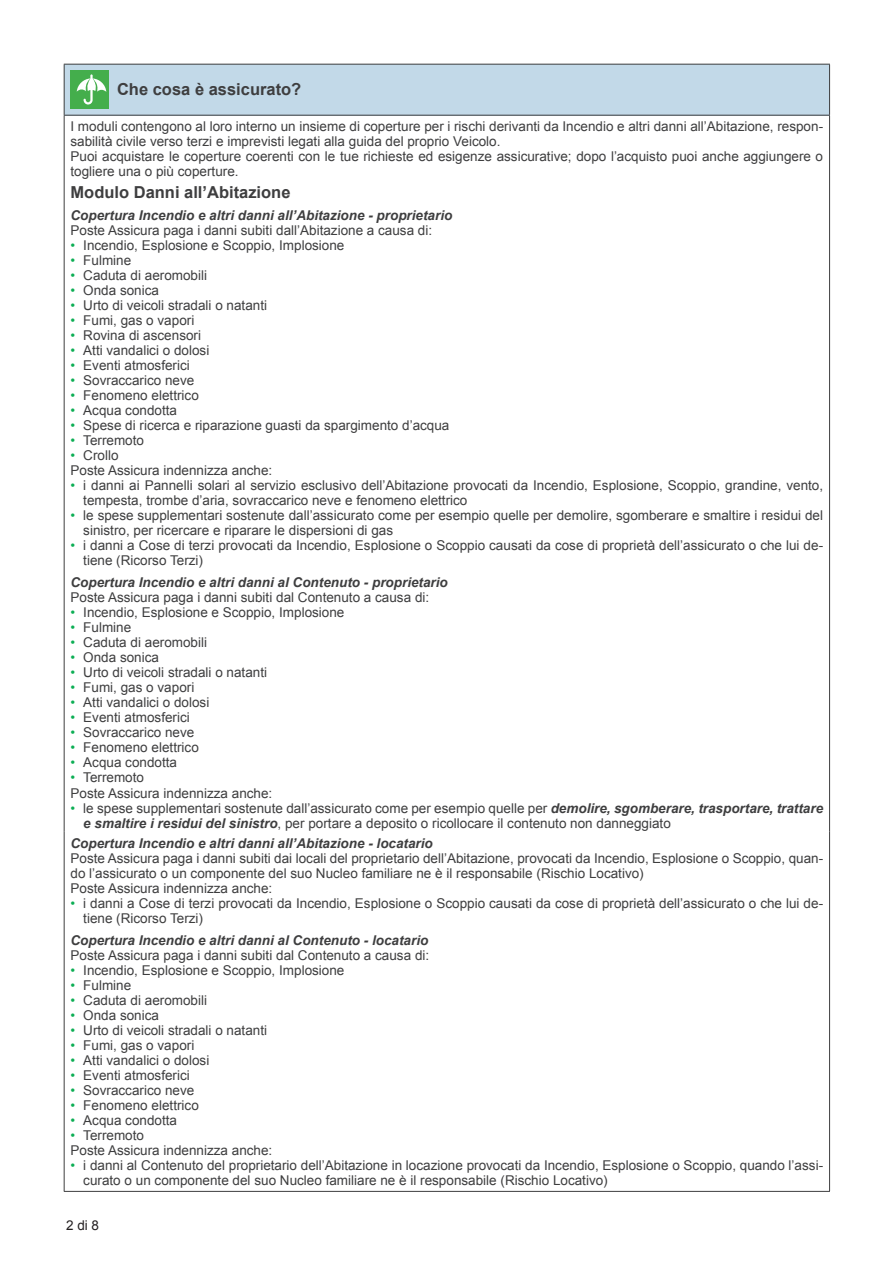
<style>
.page{position:relative;width:893px;height:1263px;background:#fff}
.page>*{position:absolute;margin:0;border:0;box-sizing:border-box;transform-origin:0 0}
.TITOLO_TESTO{font:700 16.5px "Arial";color:#3e3e3f}
.testo{font:13.5px/15px "Arial";color:#3e3e3f}
.titolo_corsivo{font:italic 700 13.5px "Arial";color:#3e3e3f}
.t1{font:13.5px "Arial";color:#231f20}
.s1{color:#0cae54}
.s2{font-weight:700;font-style:italic}
</style>
<div class="page">
<div style="left:64px;top:64px;width:766px;height:51px;background:#c2d9e8"></div>
<hr style="left:829px;top:65px;width:1px;height:50px;background:#3e3e3f">
<hr style="left:829px;top:116px;width:1px;height:716px;background:#3e3e3f">
<hr style="left:829px;top:832px;width:1px;height:359px;background:#3e3e3f">
<hr style="left:64px;top:1191px;width:766px;height:1px;background:#3e3e3f">
<hr style="left:64px;top:116px;width:1px;height:716px;background:#3e3e3f">
<hr style="left:64px;top:832px;width:1px;height:359px;background:#3e3e3f">
<hr style="left:64px;top:64px;width:766px;height:1px;background:#3e3e3f">
<hr style="left:64px;top:65px;width:1px;height:50px;background:#3e3e3f">
<hr style="left:64px;top:115px;width:766px;height:1px;background:#3e3e3f">
<div style="left:71px;top:71px;width:38px;height:38px;background:#44ae4c"></div>
<svg style="left:77px;top:74px;width:29px;height:31px"></svg>
<p class="TITOLO_TESTO" style="left:117px;top:79px;width:186px">Che cosa è assicurato?</p>
<p class="testo" style="left:71px;top:119px;width:754px">I moduli contengono al loro interno un insieme di coperture per i rischi derivanti da Incendio e altri danni all’Abitazione, respon&shy;sabilità civile verso terzi e imprevisti legati alla guida del proprio Veicolo.</p>
<p class="testo" style="left:71px;top:149px;width:754px">Puoi acquistare le coperture coerenti con le tue richieste ed esigenze assicurative; dopo l’acquisto puoi anche aggiungere o togliere una o più coperture.</p>
<p class="TITOLO_TESTO" style="left:71px;top:182px;width:222px">Modulo Danni all’Abitazione</p>
<p class="titolo_corsivo" style="left:71px;top:207px;width:383px">Copertura Incendio e altri danni all’Abitazione - proprietario</p>
<p class="testo" style="left:71px;top:223px;width:363px">Poste Assicura paga i danni subiti dall’Abitazione a causa di:</p>
<p class="testo" style="left:71px;top:238px;width:275px"><span class="s1">•</span> Incendio, Esplosione e Scoppio, Implosione</p>
<p class="testo" style="left:71px;top:253px;width:62px"><span class="s1">•</span> Fulmine</p>
<p class="testo" style="left:71px;top:268px;width:138px"><span class="s1">•</span> Caduta di aeromobili</p>
<p class="testo" style="left:71px;top:283px;width:90px"><span class="s1">•</span> Onda sonica</p>
<p class="testo" style="left:71px;top:298px;width:198px"><span class="s1">•</span> Urto di veicoli stradali o natanti</p>
<p class="testo" style="left:71px;top:313px;width:125px"><span class="s1">•</span> Fumi, gas o vapori</p>
<p class="testo" style="left:71px;top:328px;width:132px"><span class="s1">•</span> Rovina di ascensori</p>
<p class="testo" style="left:71px;top:343px;width:140px"><span class="s1">•</span> Atti vandalici o dolosi</p>
<p class="testo" style="left:71px;top:358px;width:121px"><span class="s1">•</span> Eventi atmosferici</p>
<p class="testo" style="left:71px;top:373px;width:125px"><span class="s1">•</span> Sovraccarico neve</p>
<p class="testo" style="left:71px;top:388px;width:130px"><span class="s1">•</span> Fenomeno elettrico</p>
<p class="testo" style="left:71px;top:403px;width:108px"><span class="s1">•</span> Acqua condotta</p>
<p class="testo" style="left:71px;top:418px;width:380px"><span class="s1">•</span> Spese di ricerca e riparazione guasti da spargimento d’acqua</p>
<p class="testo" style="left:71px;top:433px;width:75px"><span class="s1">•</span> Terremoto</p>
<p class="testo" style="left:71px;top:448px;width:50px"><span class="s1">•</span> Crollo</p>
<p class="testo" style="left:71px;top:463px;width:203px">Poste Assicura indennizza anche:</p>
<p class="testo" style="left:83px;top:478px;width:741px;text-indent:-13px"><span class="s1">•</span> i danni ai Pannelli solari al servizio esclusivo dell’Abitazione provocati da Incendio, Esplosione, Scoppio, grandine, vento, tempesta, trombe d’aria, sovraccarico neve e fenomeno elettrico</p>
<p class="testo" style="left:83px;top:508px;width:741px;text-indent:-13px"><span class="s1">•</span> le spese supplementari sostenute dall’assicurato come per esempio quelle per demolire, sgomberare e smaltire i residui del sinistro, per ricercare e riparare le dispersioni di gas</p>
<p class="testo" style="left:83px;top:538px;width:741px;text-indent:-13px"><span class="s1">•</span> i danni a Cose di terzi provocati da Incendio, Esplosione o Scoppio causati da cose di proprietà dell’assicurato o che lui de&shy;tiene (Ricorso Terzi)</p>
<p class="titolo_corsivo" style="left:71px;top:574px;width:379px">Copertura Incendio e altri danni al Contenuto - proprietario</p>
<p class="testo" style="left:71px;top:590px;width:360px">Poste Assicura paga i danni subiti dal Contenuto a causa di:</p>
<p class="testo" style="left:71px;top:605px;width:275px"><span class="s1">•</span> Incendio, Esplosione e Scoppio, Implosione</p>
<p class="testo" style="left:71px;top:620px;width:62px"><span class="s1">•</span> Fulmine</p>
<p class="testo" style="left:71px;top:635px;width:138px"><span class="s1">•</span> Caduta di aeromobili</p>
<p class="testo" style="left:71px;top:650px;width:90px"><span class="s1">•</span> Onda sonica</p>
<p class="testo" style="left:71px;top:665px;width:198px"><span class="s1">•</span> Urto di veicoli stradali o natanti</p>
<p class="testo" style="left:71px;top:680px;width:125px"><span class="s1">•</span> Fumi, gas o vapori</p>
<p class="testo" style="left:71px;top:695px;width:140px"><span class="s1">•</span> Atti vandalici o dolosi</p>
<p class="testo" style="left:71px;top:710px;width:121px"><span class="s1">•</span> Eventi atmosferici</p>
<p class="testo" style="left:71px;top:725px;width:125px"><span class="s1">•</span> Sovraccarico neve</p>
<p class="testo" style="left:71px;top:740px;width:130px"><span class="s1">•</span> Fenomeno elettrico</p>
<p class="testo" style="left:71px;top:755px;width:108px"><span class="s1">•</span> Acqua condotta</p>
<p class="testo" style="left:71px;top:770px;width:75px"><span class="s1">•</span> Terremoto</p>
<p class="testo" style="left:71px;top:785px;width:203px">Poste Assicura indennizza anche:</p>
<p class="testo" style="left:83px;top:800px;width:741px;text-indent:-13px"><span class="s1">•</span> le spese supplementari sostenute dall’assicurato come per esempio quelle per <span class="s2">demolire, sgomberare, trasportare, trattare e smaltire i residui del sinistro</span>, per portare a deposito o ricollocare il contenuto non danneggiato</p>
<p class="titolo_corsivo" style="left:71px;top:834px;width:364px">Copertura Incendio e altri danni all’Abitazione - locatario</p>
<p class="testo" style="left:71px;top:851px;width:754px">Poste Assicura paga i danni subiti dai locali del proprietario dell’Abitazione, provocati da Incendio, Esplosione o Scoppio, quan&shy;do l’assicurato o un componente del suo Nucleo familiare ne è il responsabile (Rischio Locativo)</p>
<p class="testo" style="left:71px;top:881px;width:203px">Poste Assicura indennizza anche:</p>
<p class="testo" style="left:83px;top:896px;width:741px;text-indent:-13px"><span class="s1">•</span> i danni a Cose di terzi provocati da Incendio, Esplosione o Scoppio causati da cose di proprietà dell’assicurato o che lui de&shy;tiene (Ricorso Terzi)</p>
<p class="titolo_corsivo" style="left:71px;top:931px;width:359px">Copertura Incendio e altri danni al Contenuto - locatario</p>
<p class="testo" style="left:71px;top:948px;width:360px">Poste Assicura paga i danni subiti dal Contenuto a causa di:</p>
<p class="testo" style="left:71px;top:963px;width:275px"><span class="s1">•</span> Incendio, Esplosione e Scoppio, Implosione</p>
<p class="testo" style="left:71px;top:978px;width:62px"><span class="s1">•</span> Fulmine</p>
<p class="testo" style="left:71px;top:993px;width:138px"><span class="s1">•</span> Caduta di aeromobili</p>
<p class="testo" style="left:71px;top:1008px;width:90px"><span class="s1">•</span> Onda sonica</p>
<p class="testo" style="left:71px;top:1023px;width:198px"><span class="s1">•</span> Urto di veicoli stradali o natanti</p>
<p class="testo" style="left:71px;top:1038px;width:125px"><span class="s1">•</span> Fumi, gas o vapori</p>
<p class="testo" style="left:71px;top:1053px;width:140px"><span class="s1">•</span> Atti vandalici o dolosi</p>
<p class="testo" style="left:71px;top:1068px;width:121px"><span class="s1">•</span> Eventi atmosferici</p>
<p class="testo" style="left:71px;top:1083px;width:125px"><span class="s1">•</span> Sovraccarico neve</p>
<p class="testo" style="left:71px;top:1098px;width:130px"><span class="s1">•</span> Fenomeno elettrico</p>
<p class="testo" style="left:71px;top:1113px;width:108px"><span class="s1">•</span> Acqua condotta</p>
<p class="testo" style="left:71px;top:1128px;width:75px"><span class="s1">•</span> Terremoto</p>
<p class="testo" style="left:71px;top:1143px;width:203px">Poste Assicura indennizza anche:</p>
<p class="testo" style="left:83px;top:1158px;width:741px;text-indent:-13px"><span class="s1">•</span> i danni al Contenuto del proprietario dell’Abitazione in locazione provocati da Incendio, Esplosione o Scoppio, quando l’assi&shy;curato o un componente del suo Nucleo familiare ne è il responsabile (Rischio Locativo)</p>
<p class="t1" style="left:66px;top:1217px;width:35px">2 di 8</p>
</div>
